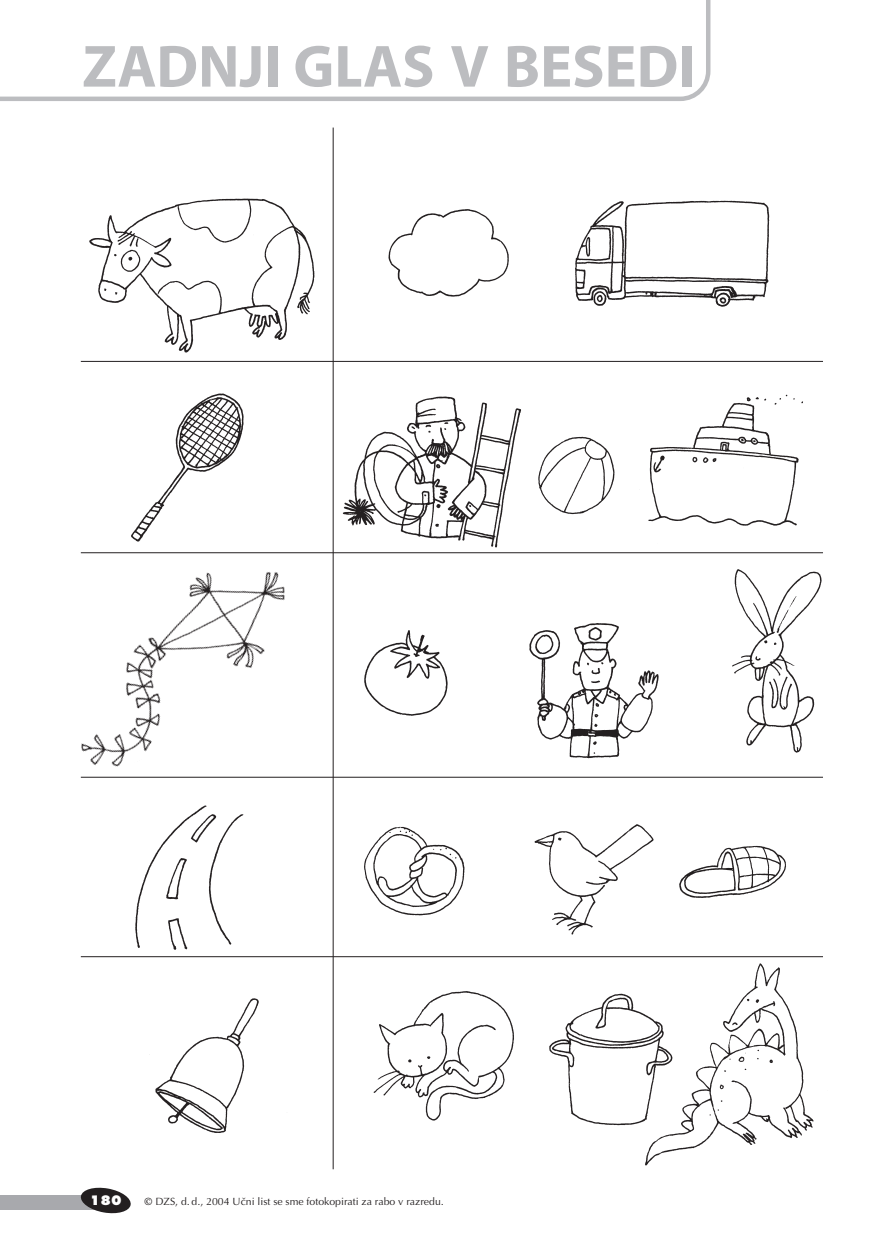
<style>
.page{position:relative;width:872px;height:1233px;background:#fff}
.page>*{position:absolute;margin:0;border:0;box-sizing:border-box;transform-origin:0 0}
.t1{font:700 60px "Miran";color:#bcbdc0}
.t2{font:800 12.75px "SS Futura";color:#fff}
.t3{font:10.5px "SS Optima";color:#231f20}
</style>
<div class="page">
<div style="left:0;top:1195px;width:100px;height:15px;background:#a8a9ad"></div>
<svg style="left:80px;top:1187px;width:51px;height:27px"></svg>
<svg style="left:0;top:0;width:710px;height:101px"></svg>
<img style="left:149px;top:998px;width:110px;height:135px">
<img style="left:353px;top:957px;width:470px;height:209px">
<img style="left:364px;top:824px;width:422px;height:111px">
<img style="left:135px;top:805px;width:109px;height:145px">
<img style="left:529px;top:569px;width:293px;height:190px">
<img style="left:364px;top:630px;width:84px;height:86px">
<img style="left:80px;top:552px;width:235px;height:226px">
<img style="left:538px;top:394px;width:265px;height:132px">
<img style="left:332px;top:370px;width:189px;height:179px">
<img style="left:131px;top:393px;width:113px;height:149px">
<img style="left:81px;top:166px;width:733px;height:195px">
<hr style="left:333px;top:128px;width:1px;height:1041px;background:#231f20">
<hr style="left:81px;top:361px;width:742px;height:1px;background:#231f20">
<hr style="left:81px;top:552px;width:742px;height:1px;background:#231f20">
<hr style="left:81px;top:777px;width:742px;height:1px;background:#231f20">
<hr style="left:81px;top:956px;width:742px;height:1px;background:#231f20">
<h1 class="t1" style="left:82px;top:44px;width:614px">ZADNJI GLAS V BESEDI</h1>
<p class="t2" style="left:90px;top:1195px;width:33px">180</p>
<p class="t3" style="left:145px;top:1197px;width:301px">© DZS, d. d., 2004 U~ni list se sme fotokopirati za rabo v razredu.</p>
</div>
